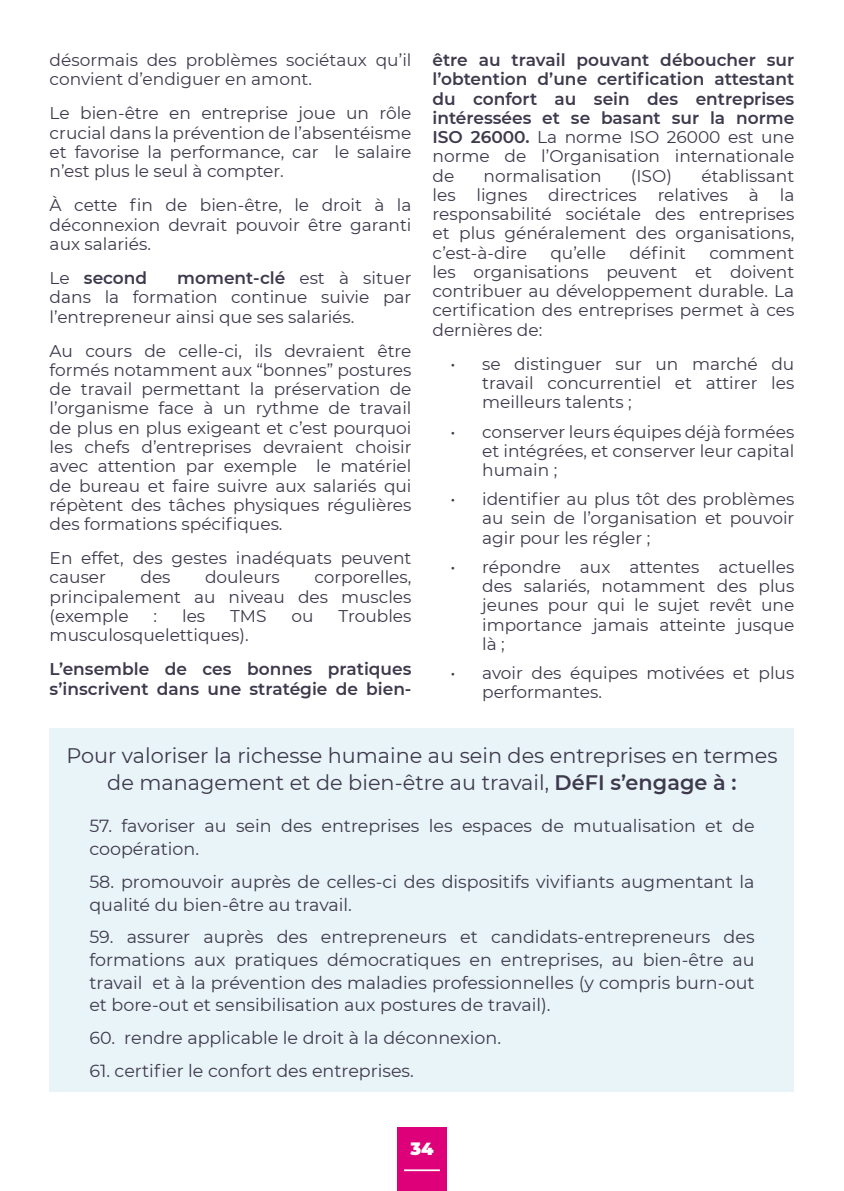
<style>
.page{position:relative;width:844px;height:1191px;background:#fff}
.page>*{position:absolute;margin:0;border:0;box-sizing:border-box;transform-origin:0 0}
.t1{font:21px/26.2px "Montserrat";color:#3e394c;text-align:center}
.t2{font:17.5px/22.8px "Montserrat";color:#3e394c}
.t3{font:900 17.5px "Montserrat";color:#fff}
.t4{font:16.97px/19.2px "Montserrat";color:#3e394c;text-align:justify}
.t5{font:600 16.97px/19.2px "Montserrat";color:#3e394c}
.s1{font-weight:400}
.s2{font-weight:600}
</style>
<div class="page">
<div style="left:50px;top:728px;width:744px;height:363px;background:#e8f4f8"></div>
<div style="left:397px;top:1127px;width:49px;height:64px;background:#dd0079"></div>
<hr style="left:404px;top:1169px;width:36px;height:2px;background:#fff">
<p class="t4" style="left:50px;top:50px;width:363px">désormais des problèmes sociétaux qu’il convient d’endiguer en amont.</p>
<p class="t4" style="left:50px;top:103px;width:363px">Le bien-être en entreprise joue un rôle crucial dans la prévention de l’absentéisme et favorise la performance, car le salaire n’est plus le seul à compter.</p>
<p class="t4" style="left:50px;top:195px;width:363px">À cette fin de bien-être, le droit à la déconnexion devrait pouvoir être garanti aux salariés.</p>
<p class="t5" style="left:50px;top:268px;width:99px"><span class="s1">Le</span> second</p>
<p class="t4" style="left:50px;top:268px;width:363px;text-indent:127px"><span class="s2">moment-clé</span> est à situer dans la formation continue suivie par l’entrepreneur ainsi que ses salariés.</p>
<p class="t4" style="left:50px;top:340px;width:363px">Au cours de celle-ci, ils devraient être formés notamment aux “bonnes” postures de travail permettant la préservation de l’organisme face à un rythme de travail de plus en plus exigeant et c’est pourquoi les chefs d’entreprises devraient choisir avec attention par exemple le matériel de bureau et faire suivre aux salariés qui répètent des tâches physiques régulières des formations spécifiques.</p>
<p class="t4" style="left:50px;top:548px;width:363px">En effet, des gestes inadéquats peuvent causer</p>
<p class="t4" style="left:50px;top:567px;width:363px;text-indent:265px">corporelles, principalement au niveau des muscles (exemple</p>
<p class="t4" style="left:140px;top:567px;width:32px">des</p>
<p class="t4" style="left:205px;top:567px;width:76px">douleurs</p>
<p class="t4" style="left:153px;top:605px;width:5px">:</p>
<p class="t4" style="left:182px;top:605px;width:25px">les</p>
<p class="t4" style="left:230px;top:605px;width:38px">TMS</p>
<p class="t4" style="left:291px;top:605px;width:24px">ou</p>
<p class="t4" style="left:338px;top:605px;width:74px">Troubles</p>
<p class="t4" style="left:50px;top:625px;width:201px">musculosquelettiques).</p>
<p class="t5" style="left:50px;top:659px;width:363px">L’ensemble de ces bonnes pratiques s’inscrivent dans une stratégie de bien-</p>
<p class="t5" style="left:432px;top:50px;width:363px;text-align:justify">être au travail pouvant déboucher sur l’obtention d’une certification attestant du confort au sein des entreprises intéressées et se basant sur la norme ISO 26000. <span class="s1">La norme ISO 26000 est une norme de l’Organisation internationale de</span></p>
<p class="t4" style="left:432px;top:165px;width:363px;text-indent:269px">établissant les lignes directrices relatives à la responsabilité sociétale des entreprises et plus généralement des organisations, c’est-à-dire</p>
<p class="t4" style="left:483px;top:165px;width:119px">normalisation</p>
<p class="t4" style="left:630px;top:165px;width:43px">(ISO)</p>
<p class="t4" style="left:550px;top:242px;width:57px">qu’elle</p>
<p class="t4" style="left:629px;top:242px;width:58px">définit</p>
<p class="t4" style="left:432px;top:242px;width:363px;text-indent:277px">comment les organisations peuvent et doivent contribuer au développement durable. La certification des entreprises permet à ces dernières de:</p>
<p class="t4" style="left:482px;top:353px;width:313px;text-indent:-32px">• se distinguer sur un marché du travail concurrentiel et attirer les meilleurs talents ;</p>
<p class="t4" style="left:482px;top:421px;width:313px;text-indent:-32px">• conserver leurs équipes déjà formées et intégrées, et conserver leur capital humain ;</p>
<p class="t4" style="left:482px;top:489px;width:313px;text-indent:-32px">• identifier au plus tôt des problèmes au sein de l’organisation et pouvoir agir pour les régler ;</p>
<p class="t4" style="left:482px;top:556px;width:313px;text-indent:-32px">• répondre aux attentes actuelles des salariés, notamment des plus jeunes pour qui le sujet revêt une importance jamais atteinte jusque là ;</p>
<p class="t4" style="left:482px;top:663px;width:313px;text-indent:-32px">• avoir des équipes motivées et plus performantes.</p>
<p class="t1" style="left:66px;top:742px;width:712px">Pour valoriser la richesse humaine au sein des entreprises en termes de management et de bien-être au travail, <span class="s2">DéFI s’engage à :</span></p>
<p class="t2" style="left:89px;top:814px;width:666px">57. favoriser au sein des entreprises les espaces de mutualisation et de coopération.</p>
<p class="t2" style="left:89px;top:869px;width:666px">58. promouvoir auprès de celles-ci des dispositifs vivifiants augmentant la qualité du bien-être au travail.</p>
<p class="t2" style="left:89px;top:925px;width:666px;text-align:justify">59. assurer auprès des entrepreneurs et candidats-entrepreneurs des formations aux pratiques démocratiques en entreprises, au bien-être au travail et à la prévention des maladies professionnelles (y compris burn-out et bore-out et sensibilisation aux postures de travail).</p>
<p class="t2" style="left:89px;top:1026px;width:413px">60. rendre applicable le droit à la déconnexion.</p>
<p class="t2" style="left:89px;top:1058px;width:326px">61. certifier le confort des entreprises.</p>
<p class="t3" style="left:410px;top:1135px;width:25px">34</p>
</div>
